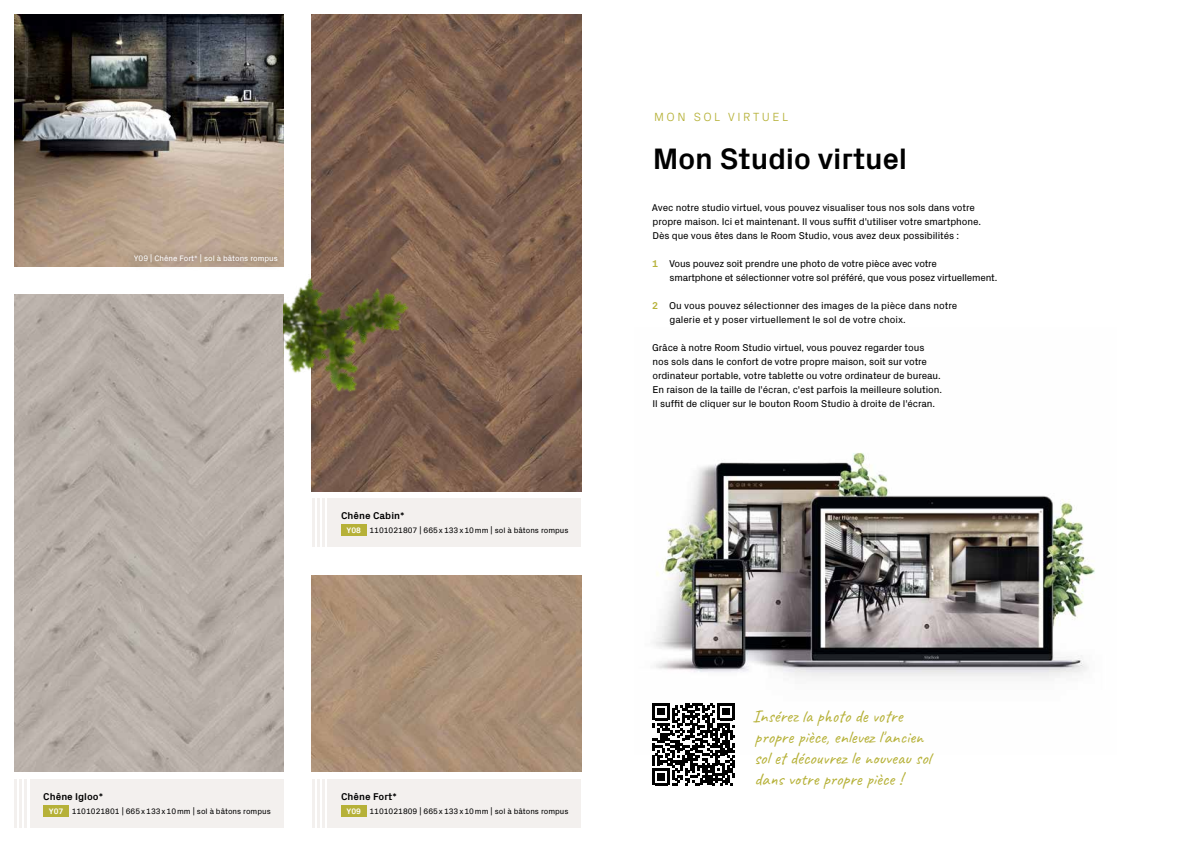
<style>
.page{position:relative;width:1191px;height:842px;background:#fff}
.page>*{position:absolute;margin:0;border:0;box-sizing:border-box;transform-origin:0 0}
.t1{font:700 30px "Px Grotesk";letter-spacing:-.01em;color:#000}
.t2{font:18px/21px "Caveat";color:#b6b138}
.t3{font:300 12px "Px Grotesk";letter-spacing:.21em;color:#b6b138}
.t4{font:10px/14px "Px Grotesk";letter-spacing:-.01em;color:#000}
.t5{font:700 10px "Px Grotesk";color:#000}
.t6{font:8px "Px Grotesk";color:#000}
.t7{font:8px "Px Grotesk";color:#fff}
.t8{font:700 8px "Px Grotesk";color:#fff}
.s1{font-weight:700;color:#b6b138}
</style>
<div class="page">
<img style="left:14px;top:295px;width:269px;height:476px">
<img style="left:312px;top:575px;width:269px;height:196px">
<img style="left:312px;top:14px;width:269px;height:477px">
<img style="left:653px;top:452px;width:442px;height:227px">
<div style="left:327px;top:498px;width:254px;height:49px;background:#f3f0ee"></div>
<div style="left:30px;top:779px;width:253px;height:49px;background:#f3f0ee"></div>
<div style="left:327px;top:779px;width:254px;height:49px;background:#f3f0ee"></div>
<hr style="left:312px;top:498px;width:2px;height:49px;background:#f3f0ee">
<hr style="left:14px;top:779px;width:3px;height:49px;background:#f3f0ee">
<hr style="left:312px;top:779px;width:2px;height:49px;background:#f3f0ee">
<hr style="left:317px;top:498px;width:3px;height:49px;background:#f3f0ee">
<hr style="left:19px;top:779px;width:3px;height:49px;background:#f3f0ee">
<hr style="left:317px;top:779px;width:3px;height:49px;background:#f3f0ee">
<hr style="left:322px;top:498px;width:3px;height:49px;background:#f3f0ee">
<hr style="left:25px;top:779px;width:2px;height:49px;background:#f3f0ee">
<hr style="left:322px;top:779px;width:3px;height:49px;background:#f3f0ee">
<div style="left:341px;top:525px;width:25px;height:11px;background:#b6b138"></div>
<div style="left:43px;top:805px;width:26px;height:11px;background:#b6b138"></div>
<div style="left:341px;top:805px;width:25px;height:11px;background:#b6b138"></div>
<img style="left:283px;top:275px;width:134px;height:120px">
<svg style="left:652px;top:703px;width:83px;height:82px"></svg>
<img style="left:14px;top:14px;width:269px;height:253px">
<div style="left:125px;top:245px;width:162px;height:26px;background:#322116;opacity:.8"></div>
<p class="t7" style="left:134px;top:253px;width:145px">Y09 | Chêne Fort* | sol à bâtons rompus</p>
<p class="t5" style="left:341px;top:508px;width:65px">Chêne Cabin*</p>
<p class="t8" style="left:346px;top:524px;width:16px">Y08</p>
<p class="t6" style="left:369px;top:524px;width:201px">1101021807 | 665 x 133 x 10 mm | sol à bâtons rompus</p>
<p class="t5" style="left:43px;top:789px;width:61px">Chêne Igloo*</p>
<p class="t5" style="left:341px;top:789px;width:57px">Chêne Fort*</p>
<p class="t6" style="left:72px;top:805px;width:201px">1101021801 | 665 x 133 x 10 mm | sol à bâtons rompus</p>
<p class="t6" style="left:369px;top:805px;width:201px">1101021809 | 665 x 133 x 10 mm | sol à bâtons rompus</p>
<p class="t8" style="left:49px;top:805px;width:16px">Y07</p>
<p class="t8" style="left:346px;top:805px;width:16px">Y09</p>
<p class="t3" style="left:654px;top:108px;width:135px">MON SOL VIRTUEL</p>
<h1 class="t1" style="left:652px;top:137px;width:256px">Mon Studio virtuel</h1>
<p class="t4" style="left:652px;top:200px;width:331px">Avec notre studio virtuel, vous pouvez visualiser tous nos sols dans votre propre maison. Ici et maintenant. Il vous suffit d'utiliser votre smartphone.<br>Dès que vous êtes dans le Room Studio, vous avez deux possibilités :</p>
<p class="t4" style="left:669px;top:256px;width:329px;text-indent:-17px"><span class="s1">1</span> Vous pouvez soit prendre une photo de votre pièce avec votre<br>smartphone et sélectionner votre sol préféré, que vous posez virtuellement.</p>
<p class="t4" style="left:669px;top:298px;width:289px;text-indent:-17px"><span class="s1">2</span> Ou vous pouvez sélectionner des images de la pièce dans notre galerie et y poser virtuellement le sol de votre choix.</p>
<p class="t4" style="left:652px;top:340px;width:291px">Grâce à notre Room Studio virtuel, vous pouvez regarder tous nos sols dans le confort de votre propre maison, soit sur votre ordinateur portable, votre tablette ou votre ordinateur de bureau.<br>En raison de la taille de l'écran, c'est parfois la meilleure solution.<br>Il suffit de cliquer sur le bouton Room Studio à droite de l'écran.</p>
<h2 class="t2" style="left:752px;top:705px;width:180px">Insérez la photo de votre propre pièce, enlevez l'ancien sol et découvrez le nouveau sol dans votre propre pièce !</h2>
</div>
